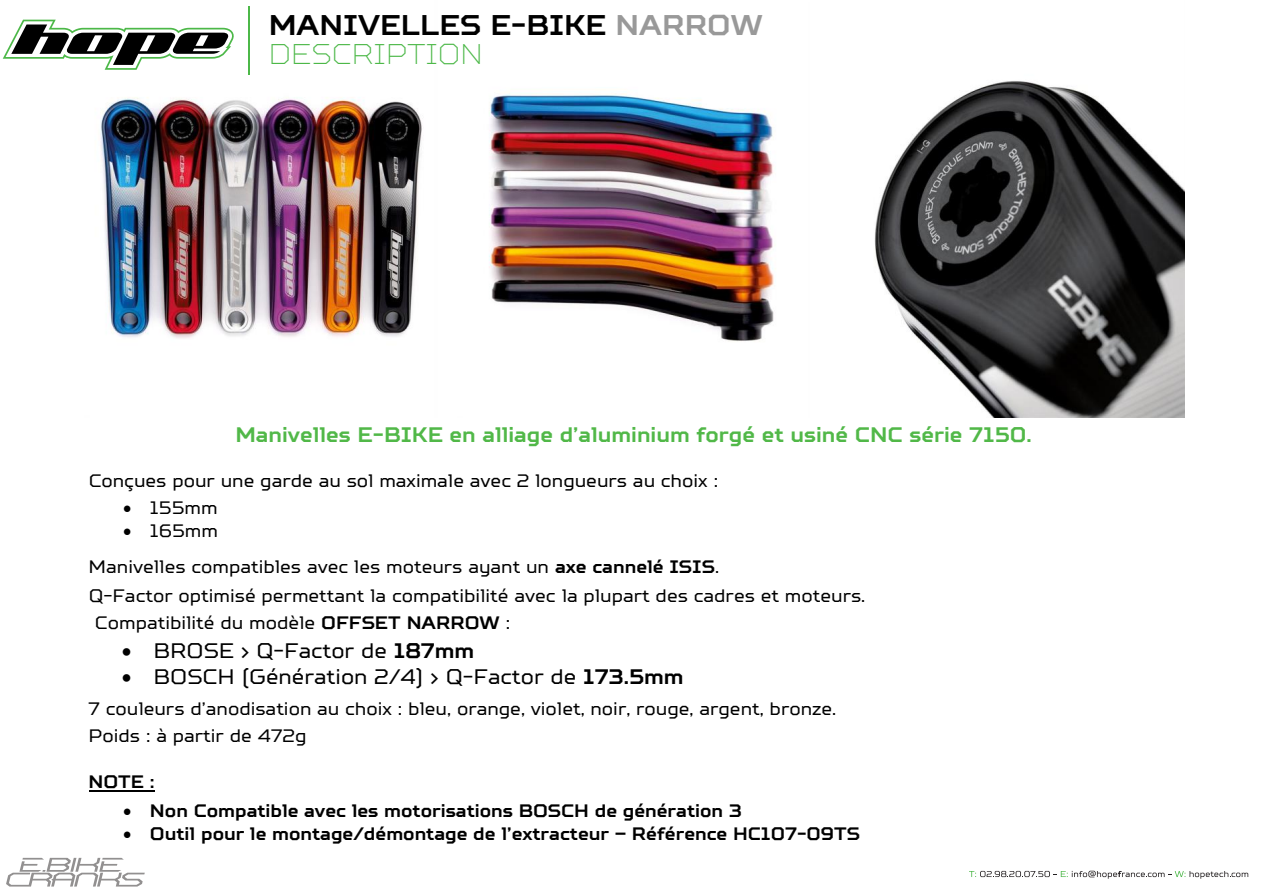
<style>
.page{position:relative;width:1263px;height:893px;background:#fff}
.page>*{position:absolute;margin:0;border:0;box-sizing:border-box;transform-origin:0 0}
.t1{font:700 28.5px/29.7px "TT Squares";color:#000}
.t2{font:700 21px "TT Squares";color:#51b848}
.t3{font:21px "TT Squares";color:#000}
.t4{font:18px/27px "TT Squares";color:#000}
.t5{font:700 18px "TT Squares";color:#000}
.s1{color:#999}
.s2{font-weight:100;color:#4cb848}
.s3{font-weight:700}
</style>
<div class="page">
<img style="left:100px;top:6px;width:322px;height:333px">
<img style="left:489px;top:93px;width:287px;height:249px">
<img style="left:874px;top:81px;width:311px;height:336px">
<svg style="left:969px;top:870px;width:279px;height:8px"></svg>
<svg style="left:6px;top:857px;width:139px;height:29px"></svg>
<svg style="left:3px;top:20px;width:231px;height:50px"></svg>
<hr style="left:249px;top:7px;width:1px;height:68px;background:#4cb848">
<hr style="left:89px;top:790px;width:65px;height:1px;background:#000">
<h1 class="t1" style="left:269px;top:10px;width:496px">MANIVELLES E-BIKE <span class="s1">NARROW<br></span><span class="s2">DESCRIPTION</span></h1>
<p class="t2" style="left:235px;top:421px;width:798px">Manivelles E-BIKE en alliage d’aluminium forgé et usiné CNC série 7150.</p>
<p class="t4" style="left:89px;top:467px;width:631px">Conçues pour une garde au sol maximale avec 2 longueurs au choix :</p>
<p class="t4" style="left:123px;top:494px;width:96px">• 155mm</p>
<p class="t4" style="left:123px;top:517px;width:97px">• 165mm</p>
<p class="t4" style="left:89px;top:553px;width:632px">Manivelles compatibles avec les moteurs ayant un <span class="s3">axe cannelé ISIS</span>.</p>
<p class="t4" style="left:95px;top:582px;width:772px;text-indent:-6px">Q-Factor optimisé permettant la compatibilité avec la plupart des cadres et moteurs.<br>Compatibilité du modèle <span class="s3">OFFSET NARROW</span> :</p>
<p class="t3" style="left:122px;top:637px;width:354px">• BROSE &gt; Q-Factor de <span class="s3">187mm</span></p>
<p class="t3" style="left:122px;top:663px;width:563px">• BOSCH (Génération 2/4) &gt; Q-Factor de <span class="s3">173.5mm</span></p>
<p class="t4" style="left:89px;top:695px;width:749px">7 couleurs d’anodisation au choix : bleu, orange, violet, noir, rouge, argent, bronze.<br>Poids : à partir de 472g</p>
<p class="t5" style="left:89px;top:770px;width:68px">NOTE :</p>
<p class="t5" style="left:123px;top:799px;width:620px">• Non Compatible avec les motorisations BOSCH de génération 3</p>
<p class="t5" style="left:123px;top:822px;width:739px">• Outil pour le montage/démontage de l’extracteur – Référence HC107-09TS</p>
</div>
